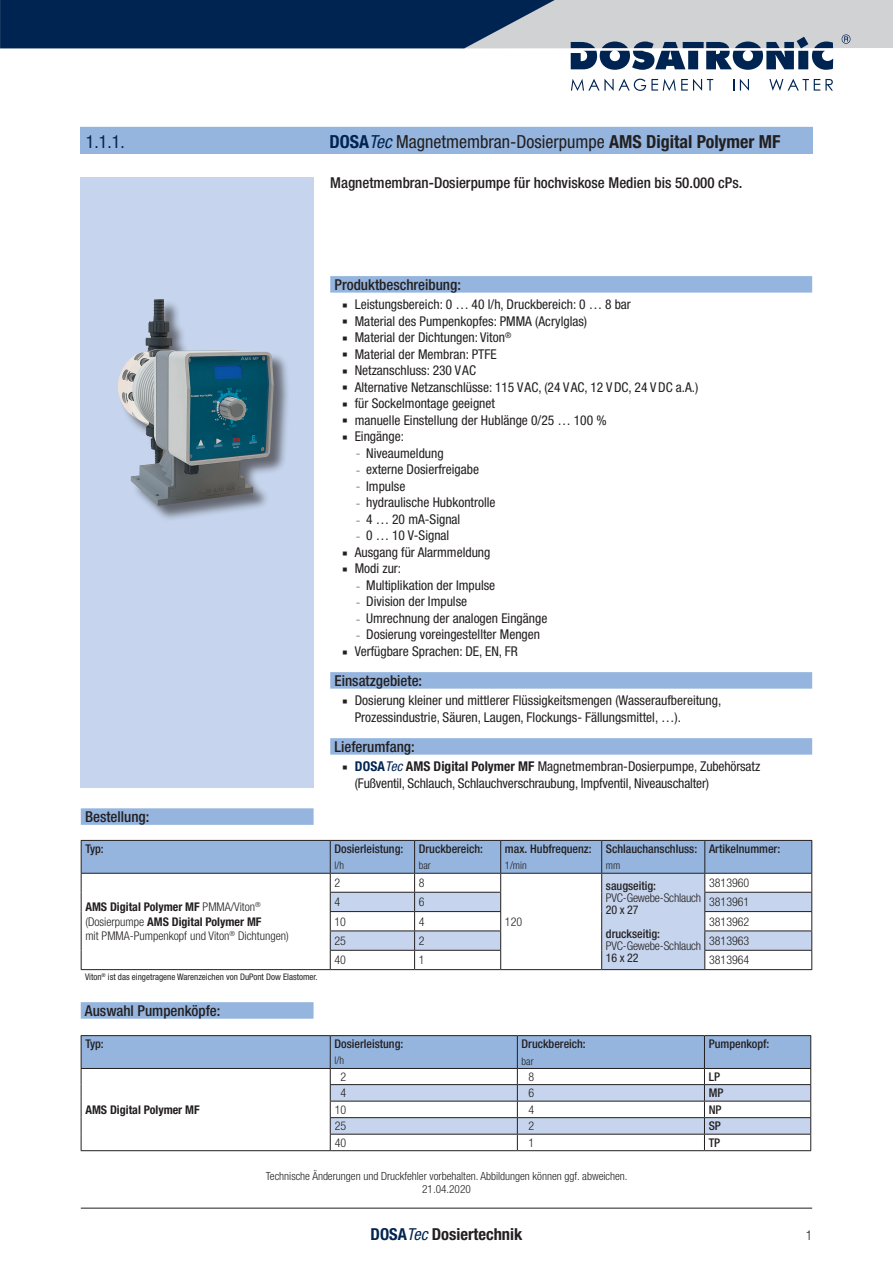
<style>
.page{position:relative;width:893px;height:1263px;background:#fff}
.page>*{position:absolute;margin:0;border:0;box-sizing:border-box;transform-origin:0 0}
.t1{font:condensed 18px "Helvetica Neue LT Pro";color:#231f20}
.t2{font:condensed 18px "Helvetica Neue LT Pro";color:#002451}
.t3{font:700 condensed 16.5px "Helvetica Neue LT Pro";color:#231f20}
.t4{font:500 condensed 15px "Helvetica Neue LT Pro";color:#231f20}
.t5{font:condensed 13.5px/16.5px "Helvetica Neue LT Pro";color:#231f20}
.t6{font:300 condensed 13.5px "Helvetica Neue LT Pro";color:#231f20}
.t7{font:300 condensed 12px/14.4px "Helvetica Neue LT Pro";color:#231f20}
.t8{font:500 condensed 12px "Helvetica Neue LT Pro";color:#231f20}
.t9{font:700 condensed 12px "Helvetica Neue LT Pro";color:#231f20}
.t10{font:condensed 12px "Helvetica Neue LT Pro";letter-spacing:-.015em;color:#231f20}
.t11{font:300 condensed 11.25px/13.5px "Helvetica Neue LT Pro";color:#231f20;text-align:center}
.t12{font:300 condensed 10.5px "Helvetica Neue LT Pro";color:#231f20}
.t13{font:condensed 9px "Helvetica Neue LT Pro";color:#231f20}
.s1{font-weight:700;color:#002451}
.s2{font-style:italic;color:#002451}
.s3{font-weight:700}
.s4{font-size:6.75px}
.s5{color:#002451}
.s6{font-weight:400;font-style:italic;color:#002451}
</style>
<div class="page">
<hr style="left:81px;top:1208px;width:731px;height:1px;background:#231f20">
<svg style="left:571px;top:79px;width:142px;height:12px"></svg>
<svg style="left:733px;top:79px;width:1px;height:12px"></svg>
<svg style="left:740px;top:79px;width:9px;height:12px"></svg>
<svg style="left:769px;top:79px;width:64px;height:12px"></svg>
<svg style="left:0;top:0;width:893px;height:70px"></svg>
<div style="left:81px;top:177px;width:233px;height:610px;background:#c6d5ed"></div>
<div style="left:119px;top:300px;width:172px;height:223px;background:#231f20;opacity:.6"></div>
<img style="left:118px;top:299px;width:156px;height:207px">
<div style="left:80px;top:127px;width:733px;height:27px;background:#95b5de"></div>
<div style="left:330px;top:276px;width:482px;height:17px;background:#95b5de"></div>
<div style="left:330px;top:672px;width:482px;height:17px;background:#95b5de"></div>
<div style="left:330px;top:738px;width:482px;height:17px;background:#95b5de"></div>
<div style="left:81px;top:808px;width:233px;height:17px;background:#95b5de"></div>
<hr style="left:705px;top:969px;width:107px;height:1px;background:#231f20">
<svg style="left:81px;top:840px;width:731px;height:129px"></svg>
<hr style="left:81px;top:969px;width:249px;height:1px;background:#231f20">
<hr style="left:330px;top:969px;width:85px;height:1px;background:#231f20">
<hr style="left:415px;top:969px;width:86px;height:1px;background:#231f20">
<hr style="left:501px;top:969px;width:101px;height:1px;background:#231f20">
<hr style="left:602px;top:969px;width:103px;height:1px;background:#231f20">
<hr style="left:81px;top:1150px;width:249px;height:1px;background:#231f20">
<hr style="left:704px;top:1150px;width:107px;height:1px;background:#231f20">
<hr style="left:330px;top:1150px;width:187px;height:1px;background:#231f20">
<hr style="left:517px;top:1150px;width:187px;height:1px;background:#231f20">
<svg style="left:81px;top:1035px;width:730px;height:115px"></svg>
<div style="left:81px;top:1002px;width:233px;height:17px;background:#95b5de"></div>
<h1 class="t2" style="left:86px;top:131px;width:40px">1.1.1.</h1>
<h1 class="t1" style="left:329px;top:131px;width:453px"><span class="s1">DOSA</span><span class="s2">Tec</span> Magnetmembran-Dosierpumpe <span class="s3">AMS Digital Polymer MF</span></h1>
<p class="t4" style="left:330px;top:173px;width:414px">Magnetmembran-Dosierpumpe für hochviskose Medien bis 50.000 cPs.</p>
<p class="t4" style="left:334px;top:275px;width:128px">Produktbeschreibung:</p>
<p class="t5" style="left:355px;top:296px;width:345px">Leistungsbereich: 0 … 40 l/h, Druckbereich: 0 … 8 bar<br>Material des Pumpenkopfes: PMMA (Acrylglas)<br>Material der Dichtungen: Viton<sup>®<br></sup>Material der Membran: PTFE<br>Netzanschluss: 230 VAC<br>Alternative Netzanschlüsse: 115 VAC, (24 VAC, 12 VDC, 24 VDC a.A.) für Sockelmontage geeignet<br>manuelle Einstellung der Hublänge 0/25 … 100 %<br>Eingänge:</p>
<p class="t5" style="left:357px;top:444px;width:89px"><span class="s4">–</span> Niveaumeldung</p>
<p class="t5" style="left:357px;top:461px;width:124px"><span class="s4">–</span> externe Dosierfreigabe</p>
<p class="t5" style="left:357px;top:477px;width:50px"><span class="s4">–</span> Impulse</p>
<p class="t5" style="left:357px;top:494px;width:141px"><span class="s4">–</span> hydraulische Hubkontrolle</p>
<p class="t5" style="left:357px;top:510px;width:105px"><span class="s4">–</span> 4 … 20 mA-Signal</p>
<p class="t5" style="left:355px;top:527px;width:137px"><span class="s4">–</span> 0 … 10 V-Signal<br>Ausgang für Alarmmeldung<br>Modi zur:</p>
<p class="t5" style="left:357px;top:576px;width:140px"><span class="s4">–</span> Multiplikation der Impulse</p>
<p class="t5" style="left:357px;top:593px;width:112px"><span class="s4">–</span> Division der Impulse</p>
<p class="t5" style="left:357px;top:609px;width:192px"><span class="s4">–</span> Umrechnung der analogen Eingänge</p>
<p class="t5" style="left:355px;top:626px;width:187px"><span class="s4">–</span> Dosierung voreingestellter Mengen<br>Verfügbare Sprachen: DE, EN, FR</p>
<p class="t4" style="left:334px;top:671px;width:89px">Einsatzgebiete:</p>
<p class="t5" style="left:355px;top:692px;width:368px">Dosierung kleiner und mittlerer Flüssigkeitsmengen (Wasseraufbereitung,<br>Prozessindustrie, Säuren, Laugen, Flockungs- Fällungsmittel, …).</p>
<p class="t4" style="left:334px;top:737px;width:82px">Lieferumfang:</p>
<p class="t5" style="left:355px;top:758px;width:407px"><span class="s1">DOSA</span><span class="s2">Tec</span> <span class="s3">AMS Digital Polymer MF</span> Magnetmembran-Dosierpumpe, Zubehörsatz (Fußventil, Schlauch, Schlauchverschraubung, Impfventil, Niveauschalter)</p>
<p class="t4" style="left:85px;top:807px;width:66px">Bestellung:</p>
<p class="t8" style="left:85px;top:841px;width:20px">Typ:</p>
<p class="t8" style="left:334px;top:841px;width:70px">Dosierleistung:</p>
<p class="t12" style="left:334px;top:859px;width:11px">l/h</p>
<p class="t8" style="left:419px;top:841px;width:66px">Druckbereich:</p>
<p class="t12" style="left:419px;top:859px;width:14px">bar</p>
<p class="t8" style="left:505px;top:841px;width:88px">max. Hubfrequenz:</p>
<p class="t12" style="left:505px;top:859px;width:23px">1/min</p>
<p class="t8" style="left:606px;top:841px;width:93px">Schlauchanschluss:</p>
<p class="t12" style="left:606px;top:859px;width:16px">mm</p>
<p class="t8" style="left:709px;top:841px;width:73px">Artikelnummer:</p>
<p class="t7" style="left:85px;top:900px;width:205px"><span class="s3">AMS Digital Polymer MF</span> PMMA/Viton<sup>® </sup>(Dosierpumpe <span class="s3">AMS Digital Polymer MF<br></span>mit PMMA-Pumpenkopf und Viton<sup>®</sup> Dichtungen)</p>
<p class="t13" style="left:85px;top:972px;width:234px">Viton<sup>®</sup> ist das eingetragene Warenzeichen von DuPont Dow Elastomer.</p>
<p class="t4" style="left:85px;top:1001px;width:137px">Auswahl Pumpenköpfe:</p>
<p class="t7" style="left:334px;top:875px;width:7px">2</p>
<p class="t7" style="left:419px;top:875px;width:7px">8</p>
<p class="t7" style="left:709px;top:875px;width:42px">3813960</p>
<p class="t8" style="left:606px;top:878px;width:52px">saugseitig:</p>
<p class="t7" style="left:606px;top:890px;width:97px">PVC-Gewebe-Schlauch</p>
<p class="t10" style="left:606px;top:902px;width:34px">20 x 27</p>
<p class="t8" style="left:606px;top:926px;width:56px">druckseitig:</p>
<p class="t7" style="left:606px;top:938px;width:97px">PVC-Gewebe-Schlauch</p>
<p class="t10" style="left:606px;top:950px;width:34px">16 x 22</p>
<p class="t7" style="left:334px;top:895px;width:7px">4</p>
<p class="t7" style="left:419px;top:895px;width:7px">6</p>
<p class="t7" style="left:709px;top:895px;width:42px">3813961</p>
<p class="t7" style="left:334px;top:914px;width:13px">10</p>
<p class="t7" style="left:419px;top:914px;width:7px">4</p>
<p class="t7" style="left:709px;top:914px;width:42px">3813962</p>
<p class="t7" style="left:334px;top:933px;width:13px">25</p>
<p class="t7" style="left:419px;top:933px;width:7px">2</p>
<p class="t7" style="left:709px;top:933px;width:42px">3813963</p>
<p class="t7" style="left:334px;top:953px;width:13px">40</p>
<p class="t7" style="left:419px;top:953px;width:7px">1</p>
<p class="t7" style="left:709px;top:953px;width:42px">3813964</p>
<p class="t7" style="left:505px;top:914px;width:19px">120</p>
<p class="t8" style="left:85px;top:1036px;width:20px">Typ:</p>
<p class="t8" style="left:334px;top:1036px;width:70px">Dosierleistung:</p>
<p class="t12" style="left:334px;top:1054px;width:11px">l/h</p>
<p class="t8" style="left:522px;top:1036px;width:66px">Druckbereich:</p>
<p class="t12" style="left:522px;top:1055px;width:14px">bar</p>
<p class="t8" style="left:709px;top:1036px;width:62px">Pumpenkopf:</p>
<p class="t9" style="left:85px;top:1102px;width:116px">AMS Digital Polymer MF</p>
<p class="t7" style="left:340px;top:1069px;width:7px">2</p>
<p class="t7" style="left:529px;top:1069px;width:7px">8</p>
<p class="t8" style="left:709px;top:1069px;width:13px">LP</p>
<p class="t7" style="left:340px;top:1085px;width:7px">4</p>
<p class="t7" style="left:529px;top:1085px;width:7px">6</p>
<p class="t8" style="left:709px;top:1086px;width:16px">MP</p>
<p class="t7" style="left:335px;top:1102px;width:13px">10</p>
<p class="t7" style="left:529px;top:1102px;width:7px">4</p>
<p class="t8" style="left:709px;top:1102px;width:14px">NP</p>
<p class="t7" style="left:335px;top:1119px;width:13px">25</p>
<p class="t7" style="left:529px;top:1119px;width:7px">2</p>
<p class="t8" style="left:709px;top:1119px;width:14px">SP</p>
<p class="t7" style="left:335px;top:1135px;width:13px">40</p>
<p class="t7" style="left:529px;top:1135px;width:7px">1</p>
<p class="t8" style="left:709px;top:1135px;width:13px">TP</p>
<p class="t11" style="left:266px;top:1169px;width:363px">Technische Änderungen und Druckfehler vorbehalten. Abbildungen können ggf. abweichen.<br>21.04.2020</p>
<p class="t3" style="left:371px;top:1224px;width:153px"><span class="s5">DOSA</span><span class="s6">Tec</span> Dosiertechnik</p>
<p class="t6" style="left:806px;top:1227px;width:8px">1</p>
</div>
